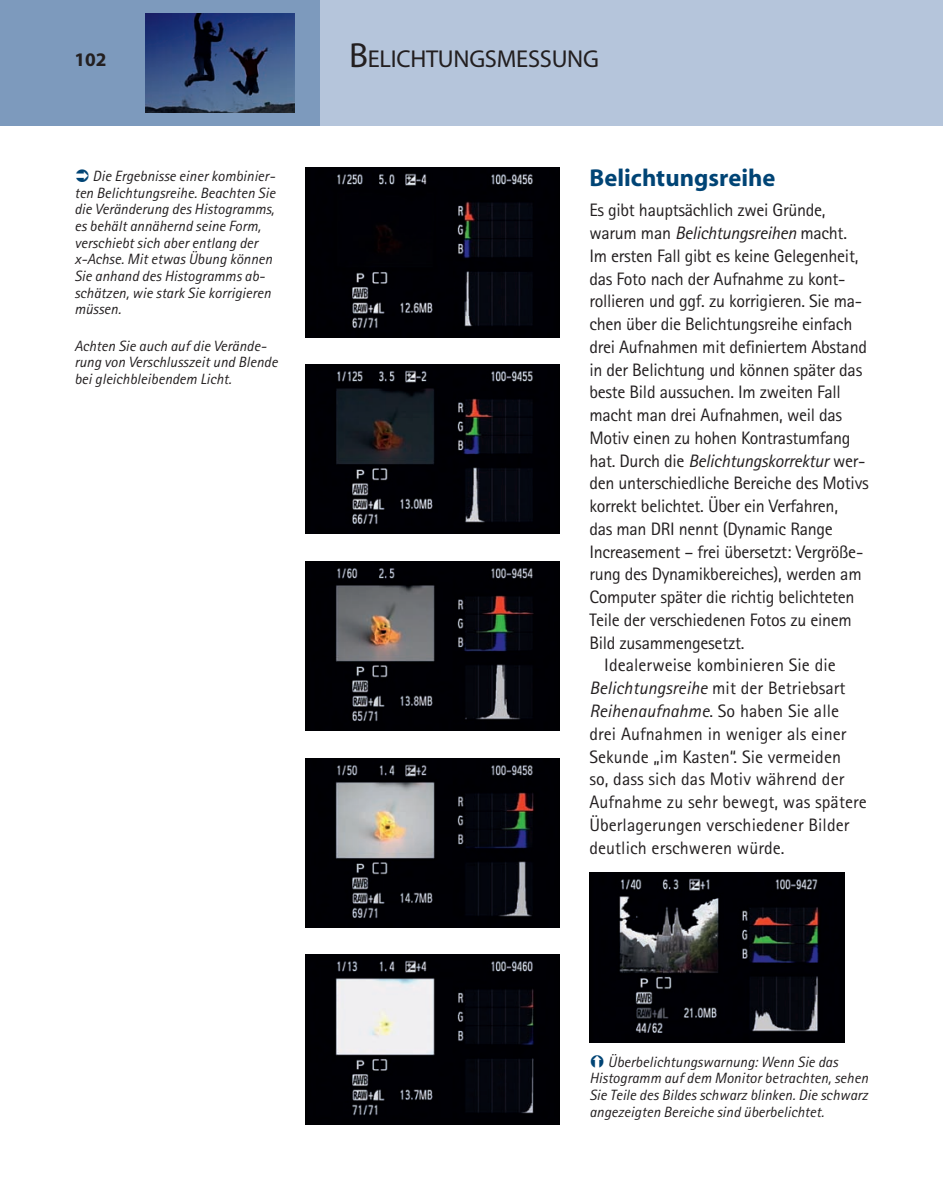
<style>
.page{position:relative;width:943px;height:1194px;background:#fff}
.page>*{position:absolute;margin:0;border:0;box-sizing:border-box;transform-origin:0 0}
.t1{font:24.5px "Myriad";letter-spacing:-.01em;color:#231f20}
.t2{font:700 24.5px "Myriad";color:#004475}
.t3{font:700 19.25px "Myriad";color:#231f20}
.t4{font:18.03px "Rotis Sans Serif";letter-spacing:-.015em;color:#231f20}
.t5{font:18.03px "Rotis Sans Serif";letter-spacing:.005em;color:#231f20}
.t6{font:italic 18.03px "Rotis Sans Serif";letter-spacing:-.02em;color:#231f20}
.t7{font:italic 14.88px/16.6px "Rotis Sans Serif";color:#231f20}
.s1{font-size:35px}
.s2{font-style:normal}
.s3{font-style:italic}
</style>
<div class="page">
<div style="left:319px;top:0;width:347px;height:125px;background:#b5c5db"></div>
<div style="left:666px;top:0;width:276px;height:125px;background:#b5c5db"></div>
<div style="left:0;top:0;width:319px;height:125px;background:#7d9abd"></div>
<img style="left:145px;top:14px;width:149px;height:99px">
<img style="left:305px;top:168px;width:254px;height:169px">
<img style="left:305px;top:364px;width:254px;height:170px">
<img style="left:305px;top:561px;width:254px;height:169px">
<img style="left:305px;top:758px;width:254px;height:169px">
<img style="left:305px;top:954px;width:254px;height:170px">
<img style="left:589px;top:872px;width:255px;height:170px">
<p class="t3" style="left:74px;top:49px;width:34px">102</p>
<h1 class="t1" style="left:349px;top:47px;width:251px"><span class="s1">B</span>ELICHTUNGSMESSUNG</h1>
<p class="t7" style="left:74px;top:168px;width:202px;text-indent:18px">Die Ergebnisse einer kombinier&shy;ten Belichtungsreihe. Beachten Sie die Veränderung des Histogramms, es behält annähernd seine Form, verschiebt sich aber entlang der x-Achse. Mit etwas Übung können<br>Sie anhand des Histogramms ab&shy;schätzen, wie stark Sie korrigieren müssen.</p>
<p class="t7" style="left:74px;top:337px;width:205px">Achten Sie auch auf die Verände&shy;rung von Verschlusszeit und Blende bei gleichbleibendem Licht.</p>
<h1 class="t2" style="left:589px;top:165px;width:188px">Belichtungsreihe</h1>
<p class="t4" style="left:589px;top:199px;width:238px">Es gibt hauptsächlich zwei Gründe,</p>
<p class="t6" style="left:589px;top:222px;width:259px"><span class="s2">warum man</span> Belichtungsreihen <span class="s2">macht.</span></p>
<p class="t4" style="left:589px;top:245px;width:270px">Im ersten Fall gibt es keine Gelegenheit,</p>
<p class="t4" style="left:589px;top:268px;width:258px">das Foto nach der Aufnahme zu kont-</p>
<p class="t4" style="left:589px;top:290px;width:274px">rollieren und ggf. zu korrigieren. Sie ma-</p>
<p class="t4" style="left:589px;top:313px;width:264px">chen über die Belichtungsreihe einfach</p>
<p class="t4" style="left:589px;top:336px;width:279px">drei Aufnahmen mit definiertem Abstand</p>
<p class="t4" style="left:589px;top:359px;width:274px">in der Belichtung und können später das</p>
<p class="t4" style="left:589px;top:381px;width:253px">beste Bild aussuchen. Im zweiten Fall</p>
<p class="t4" style="left:589px;top:404px;width:254px">macht man drei Aufnahmen, weil das</p>
<p class="t4" style="left:589px;top:427px;width:263px">Motiv einen zu hohen Kontrastumfang</p>
<p class="t6" style="left:589px;top:450px;width:277px"><span class="s2">hat. Durch die</span> Belichtungskorrektur <span class="s2">wer-</span></p>
<p class="t4" style="left:589px;top:472px;width:281px">den unterschiedliche Bereiche des Motivs</p>
<p class="t4" style="left:589px;top:495px;width:250px">korrekt belichtet. Über ein Verfahren,</p>
<p class="t4" style="left:589px;top:518px;width:245px">das man DRI nennt (Dynamic Range</p>
<p class="t4" style="left:589px;top:541px;width:275px">Increasement – frei übersetzt: Vergröße-</p>
<p class="t4" style="left:589px;top:563px;width:274px">rung des Dynamikbereiches), werden am</p>
<p class="t4" style="left:589px;top:586px;width:267px">Computer später die richtig belichteten</p>
<p class="t4" style="left:589px;top:609px;width:264px">Teile der verschiedenen Fotos zu einem</p>
<p class="t4" style="left:589px;top:632px;width:156px">Bild zusammengesetzt.</p>
<p class="t5" style="left:604px;top:654px;width:233px">Idealerweise kombinieren Sie die</p>
<p class="t5" style="left:589px;top:677px;width:258px"><span class="s3">Belichtungsreihe</span> mit der Betriebsart</p>
<p class="t5" style="left:589px;top:700px;width:251px"><span class="s3">Reihenaufnahme</span>. So haben Sie alle</p>
<p class="t5" style="left:589px;top:723px;width:259px">drei Aufnahmen in weniger als einer</p>
<p class="t5" style="left:589px;top:745px;width:253px">Sekunde „im Kasten“. Sie vermeiden</p>
<p class="t5" style="left:589px;top:768px;width:256px">so, dass sich das Motiv während der</p>
<p class="t5" style="left:589px;top:791px;width:279px">Aufnahme zu sehr bewegt, was spätere</p>
<p class="t5" style="left:589px;top:814px;width:261px">Überlagerungen verschiedener Bilder</p>
<p class="t5" style="left:589px;top:836px;width:197px">deutlich erschweren würde.</p>
<p class="t7" style="left:589px;top:1053px;width:280px;text-indent:19px">Überbelichtungswarnung: Wenn Sie das Histogramm auf dem Monitor betrachten, sehen Sie Teile des Bildes schwarz blinken. Die schwarz angezeigten Bereiche sind überbelichtet.</p>
</div>
